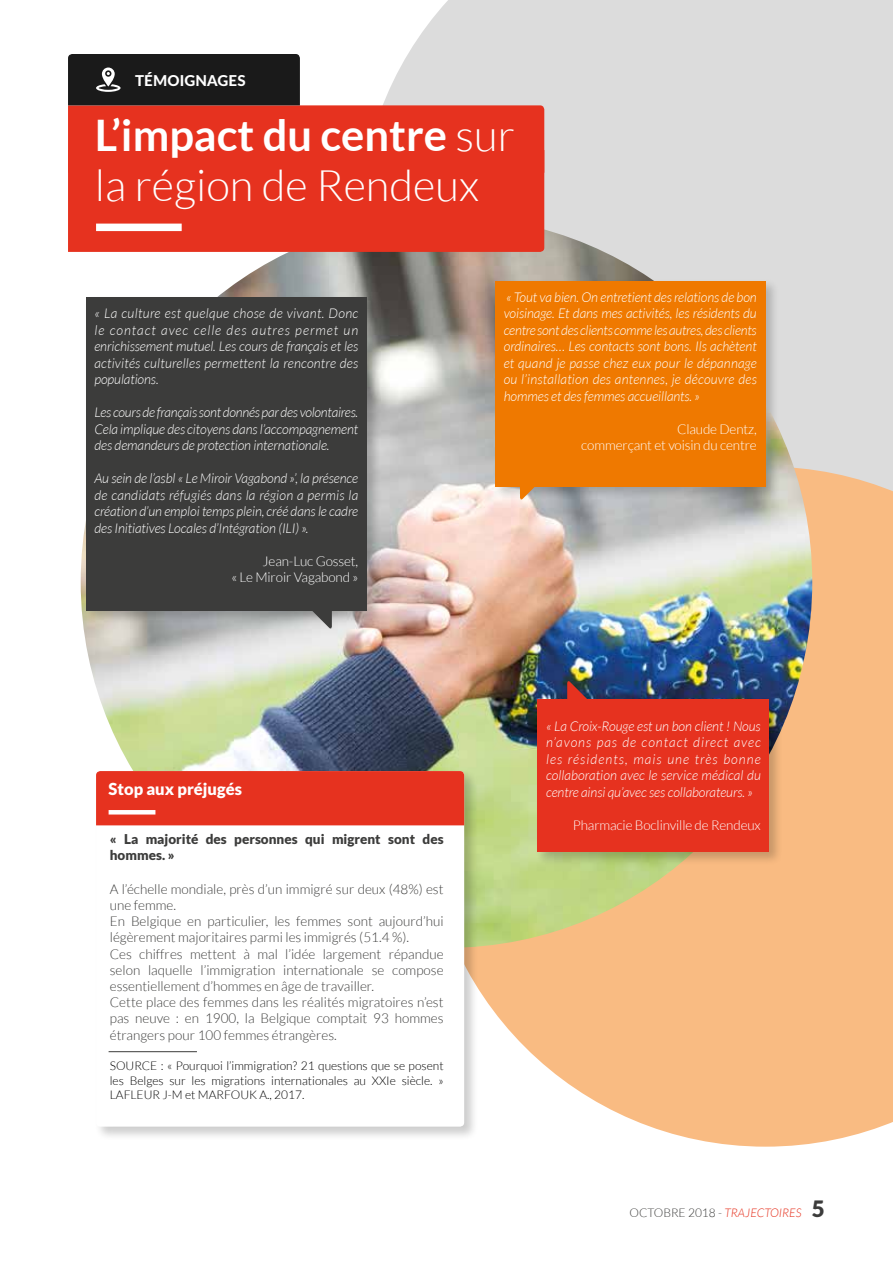
<style>
.page{position:relative;width:893px;height:1263px;background:#fff}
.page>*{position:absolute;margin:0;border:0;box-sizing:border-box;transform-origin:0 0}
.t1{font:300 43.5px/49.5px "Lato";color:#fff}
.t2{font:900 16.5px "Lato";color:#fff}
.t3{font:800 15px "Lato";letter-spacing:.01em;color:#fff}
.t4{font:italic 300 13.5px/16.5px "Lato";letter-spacing:-.01em;color:#fff;text-align:justify}
.t5{font:300 13.5px/16.2px "Lato";color:#3c3c3b}
.t6{font:300 13.5px/16.5px "Lato";letter-spacing:-.01em;color:#fff;text-align:right}
.t7{font:900 13.5px/16.2px "Lato";color:#3c3c3b}
.t8{font:300 12px/14.4px "Lato";color:#000;text-align:justify}
.t9{font:300 12px "Lato";color:#3c3c3b}
.s1{font-weight:700}
.s2{font-style:italic;color:#e6321f}
.s3{font-weight:900;font-size:22.5px}
</style>
<div class="page">
<div style="left:408px;top:0;width:485px;height:467px;background:#dcdcdc"></div>
<svg style="left:478px;top:467px;width:415px;height:680px;background:#f9c28f"></svg>
<img style="left:81px;top:216px;width:731px;height:732px;border-radius:366px">
<div style="left:68px;top:173px;width:476px;height:79px;background:#e6321f"></div>
<svg style="left:68px;top:54px;width:476px;height:119px;background:#bb554b"></svg>
<div style="left:96px;top:224px;width:86px;height:7px;background:#fff"></div>
<div style="left:94px;top:769px;width:384px;height:372px;background:#000;opacity:.2"></div>
<div style="left:96px;top:771px;width:368px;height:356px;background:#fff;border-radius:4px"></div>
<div style="left:96px;top:771px;width:368px;height:54px;background:#e6321f"></div>
<hr style="left:109px;top:810px;width:46px;height:4px;background:#fff">
<hr style="left:109px;top:1051px;width:88px;height:1px;background:#3c3c3b">
<div style="left:84px;top:295px;width:297px;height:329px;background:#000;opacity:.2"></div>
<div style="left:86px;top:297px;width:281px;height:313px;background:#3c3c3b"></div>
<svg style="left:308px;top:610px;width:24px;height:20px"></svg>
<div style="left:493px;top:279px;width:286px;height:222px;background:#000;opacity:.2"></div>
<div style="left:495px;top:281px;width:270px;height:206px;background:#ef7900"></div>
<svg style="left:520px;top:487px;width:23px;height:14px"></svg>
<div style="left:535px;top:697px;width:249px;height:168px;background:#000;opacity:.2"></div>
<div style="left:537px;top:699px;width:232px;height:152px;background:#e6321f"></div>
<svg style="left:567px;top:679px;width:24px;height:20px"></svg>
<p class="t3" style="left:135px;top:70px;width:112px">TÉMOIGNAGES</p>
<h1 class="t1" style="left:95px;top:111px;width:422px"><span class="s1">L’impact du centre</span> sur la région de Rendeux</h1>
<p class="t4" style="left:94px;top:305px;width:265px">« La culture est quelque chose de vivant. Donc le contact avec celle des autres permet un enrichissement mutuel. Les cours de français et les activités culturelles permettent la rencontre des populations.</p>
<p class="t4" style="left:94px;top:404px;width:265px">Les cours de français sont donnés par des volontaires.<br>Cela implique des citoyens dans l’accompagnement des demandeurs de protection internationale.</p>
<p class="t4" style="left:94px;top:470px;width:265px">Au sein de l’asbl « Le Miroir Vagabond »’, la présence de candidats réfugiés dans la région a permis la création d’un emploi temps plein, créé dans le cadre des Initiatives Locales d’Intégration (ILI) ».</p>
<p class="t6" style="left:231px;top:552px;width:128px">Jean-Luc Gosset,<br>« Le Miroir Vagabond »</p>
<p class="t2" style="left:109px;top:779px;width:135px">Stop aux préjugés</p>
<p class="t7" style="left:110px;top:831px;width:335px">« La majorité des personnes qui migrent sont des hommes. »</p>
<p class="t5" style="left:110px;top:881px;width:335px">A l’échelle mondiale, près d’un immigré sur deux (48%) est une femme.<br>En Belgique en particulier, les femmes sont aujourd’hui légèrement majoritaires parmi les immigrés (51.4 %).<br>Ces chiffres mettent à mal l’idée largement répandue selon laquelle l’immigration internationale se compose essentiellement d’hommes en âge de travailler.<br>Cette place des femmes dans les réalités migratoires n’est pas neuve : en 1900, la Belgique comptait 93 hommes étrangers pour 100 femmes étrangères.</p>
<p class="t8" style="left:110px;top:1059px;width:335px">SOURCE : « Pourquoi l’immigration? 21 questions que se posent les Belges sur les migrations internationales au XXIe siècle. » LAFLEUR J-M et MARFOUK A., 2017.</p>
<p class="t4" style="left:504px;top:289px;width:255px">« Tout va bien. On entretient des relations de bon voisinage. Et dans mes activités, les résidents du centre sont des clients comme les autres, des clients ordinaires… Les contacts sont bons. Ils achètent et quand je passe chez eux pour le dépannage ou l’installation des antennes, je découvre des hommes et des femmes accueillants. »</p>
<p class="t6" style="left:581px;top:420px;width:177px">Claude Dentz,<br>commerçant et voisin du centre</p>
<p class="t4" style="left:546px;top:718px;width:216px">« La Croix-Rouge est un bon client ! Nous n’avons pas de contact direct avec les résidents, mais une très bonne collaboration avec le service médical du centre ainsi qu’avec ses collaborateurs. »</p>
<p class="t6" style="left:573px;top:816px;width:189px">Pharmacie Boclinville de Rendeux</p>
<p class="t9" style="left:629px;top:1206px;width:197px">OCTOBRE 2018 - <span class="s2">TRAJECTOIRES</span> <span class="s3">5</span></p>
</div>
